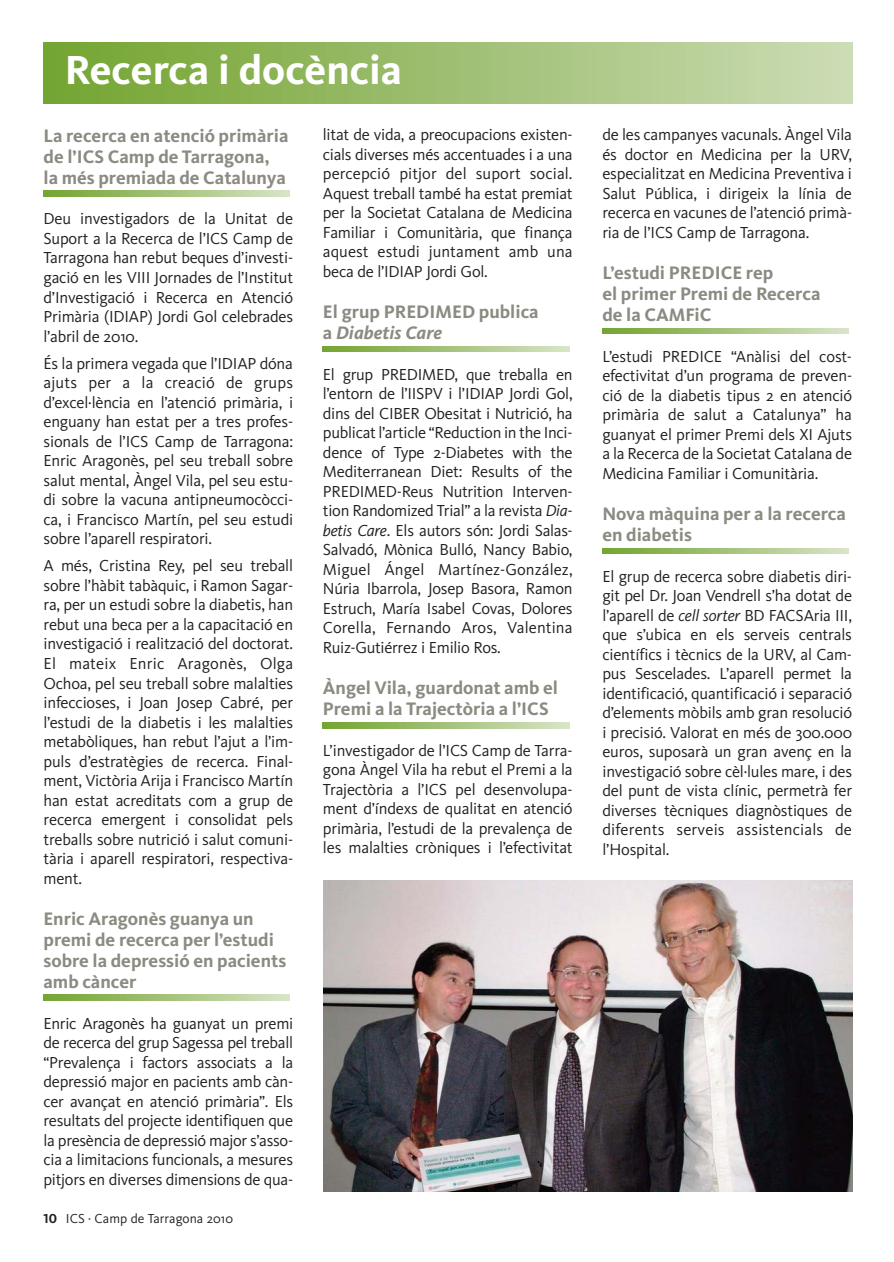
<style>
.page{position:relative;width:894px;height:1262px;background:#fff}
.page>*{position:absolute;margin:0;border:0;box-sizing:border-box;transform-origin:0 0}
.t1{font:700 42px "Kievit";color:#fff}
.t2{font:700 18.75px/21px "Kievit";color:#8b8b82}
.t3{font:16.5px/19.5px "Kievit";letter-spacing:-.01em;color:#231f20;text-align:justify}
.t4{font:13.5px "Kievit";letter-spacing:.005em;color:#231f20}
.s1{font-family:"Kievit Bold SC"}
.s2{font-style:italic}
</style>
<div class="page">
<svg style="left:43px;top:191px;width:247px;height:6px"></svg>
<svg style="left:43px;top:995px;width:247px;height:5px"></svg>
<svg style="left:323px;top:346px;width:246px;height:6px"></svg>
<svg style="left:323px;top:722px;width:246px;height:6px"></svg>
<svg style="left:602px;top:328px;width:246px;height:6px"></svg>
<svg style="left:602px;top:548px;width:246px;height:6px"></svg>
<img style="left:43px;top:43px;width:808px;height:61px">
<img style="left:323px;top:880px;width:528px;height:311px">
<h1 class="t1" style="left:65px;top:54px;width:338px">Recerca i docència</h1>
<p class="t2" style="left:43px;top:127px;width:246px">La recerca en atenció primària de l’ICS Camp de Tarragona, la més premiada de Catalunya</p>
<p class="t3" style="left:43px;top:211px;width:251px">Deu investigadors de la Unitat de Suport a la Recerca de l’ICS Camp de Tarragona han rebut beques d’investi&shy;gació en les VIII Jornades de l’Institut d’Investigació i Recerca en Atenció Primària (IDIAP) Jordi Gol celebrades l’abril de 2010.</p>
<p class="t3" style="left:43px;top:355px;width:251px">És la primera vegada que l’IDIAP dóna ajuts per a la creació de grups d’excel·lència en l’atenció primària, i enguany han estat per a tres profes&shy;sionals de l’ICS Camp de Tarragona:<br>Enric Aragonès, pel seu treball sobre salut mental, Àngel Vila, pel seu estu&shy;di sobre la vacuna antipneumocòcci&shy;ca, i Francisco Martín, pel seu estudi sobre l’aparell respiratori.</p>
<p class="t3" style="left:43px;top:557px;width:251px">A més, Cristina Rey, pel seu treball sobre l’hàbit tabàquic, i Ramon Sagar - ra, per un estudi sobre la diabetis, han rebut una beca per a la capacitació en investigació i realització del doctorat.<br>El mateix Enric Aragonès, Olga Ochoa, pel seu treball sobre malalties infeccioses, i Joan Josep Cabré, per l’estudi de la diabetis i les malalties metabòliques, han rebut l’ajut a l’im&shy;puls d’estratègies de recerca. Final&shy;ment, Victòria Arija i Francisco Martín han estat acreditats com a grup de recerca emergent i consolidat pels treballs sobre nutrició i salut comuni&shy;tària i aparell respiratori, respectiva&shy;ment.</p>
<p class="t2" style="left:43px;top:910px;width:244px">Enric Aragonès guanya un premi de recerca per l’estudi sobre la depressió en pacients amb càncer</p>
<p class="t3" style="left:43px;top:1014px;width:251px">Enric Aragonès ha guanyat un premi de recerca del grup Sagessa pel treball “Prevalença i factors associats a la depressió major en pacients amb càn&shy;cer avançat en atenció primària”. Els resultats del projecte identifiquen que la presència de depressió major s’asso&shy;cia a limitacions funcionals, a mesures pitjors en diverses dimensions de qua-</p>
<p class="t4" style="left:43px;top:1212px;width:191px"><span class="s1">10</span> ICS · Camp de Tarragona 2010</p>
<p class="t3" style="left:323px;top:126px;width:251px">litat de vida, a preocupacions existen&shy;cials diverses més accentuades i a una percepció pitjor del suport social.<br>Aquest treball també ha estat premiat per la Societat Catalana de Medicina Familiar i Comunitària, que finança aquest estudi juntament amb una beca de l’IDIAP Jordi Gol.</p>
<p class="t2" style="left:323px;top:303px;width:217px">El grup PREDIMED publica a <span class="s2">Diabetis Care</span></p>
<p class="t3" style="left:323px;top:366px;width:251px">El grup PREDIMED, que treballa en l’entorn de l’IISPV i l’IDIAP Jordi Gol, dins del CIBER Obesitat i Nutrició, ha publicat l’article “Reduction in the Inci&shy;dence of Type 2-Diabetes with the Mediterranean Diet: Results of the PREDIMED-Reus Nutrition Interven&shy;tion Randomized Trial” a la revista <span class="s2">Dia&shy;betis Care</span>. Els autors són: Jordi Salas-Salvadó, Mònica Bulló, Nancy Babio, Miguel Ángel Martínez-González, Núria Ibarrola, Josep Basora, Ramon Estruch, María Isabel Covas, Dolores Corella, Fernando Aros, Valentina Ruiz-Gutiérrez i Emilio Ros.</p>
<p class="t2" style="left:323px;top:679px;width:236px">Àngel Vila, guardonat amb el<br>Premi a la Trajectòria a l’ICS</p>
<p class="t3" style="left:323px;top:742px;width:251px">L’investigador de l’ICS Camp de Tarra&shy;gona Àngel Vila ha rebut el Premi a la Trajectòria a l’ICS pel desenvolupa&shy;ment d’índexs de qualitat en atenció primària, l’estudi de la prevalença de les malalties cròniques i l’efectivitat</p>
<p class="t3" style="left:602px;top:126px;width:251px">de les campanyes vacunals. Àngel Vila és doctor en Medicina per la URV, especialitzat en Medicina Preventiva i Salut Pública, i dirigeix la línia de recerca en vacunes de l’atenció primà&shy;ria de l’ICS Camp de Tarragona.</p>
<p class="t2" style="left:602px;top:264px;width:219px">L’estudi PREDICE rep<br>el primer Premi de Recerca de la CAMFiC</p>
<p class="t3" style="left:602px;top:348px;width:251px">L’estudi PREDICE “Anàlisi del cost&shy;efectivitat d’un programa de preven&shy;ció de la diabetis tipus 2 en atenció primària de salut a Catalunya” ha guanyat el primer Premi dels XI Ajuts a la Recerca de la Societat Catalana de Medicina Familiar i Comunitària.</p>
<p class="t2" style="left:602px;top:505px;width:245px">Nova màquina per a la recerca en diabetis</p>
<p class="t3" style="left:602px;top:568px;width:251px">El grup de recerca sobre diabetis diri&shy;git pel Dr. Joan Vendrell s’ha dotat de l’aparell de <span class="s2">cell sorter</span> BD FACSAria III, que s’ubica en els serveis centrals científics i tècnics de la URV, al Cam&shy;pus Sescelades. L’aparell permet la identificació, quantificació i separació d’elements mòbils amb gran resolució i precisió. Valorat en més de 300.000 euros, suposarà un gran avenç en la investigació sobre cèl·lules mare, i des del punt de vista clínic, permetrà fer diverses tècniques diagnòstiques de diferents serveis assistencials de l’Hospital.</p>
</div>
